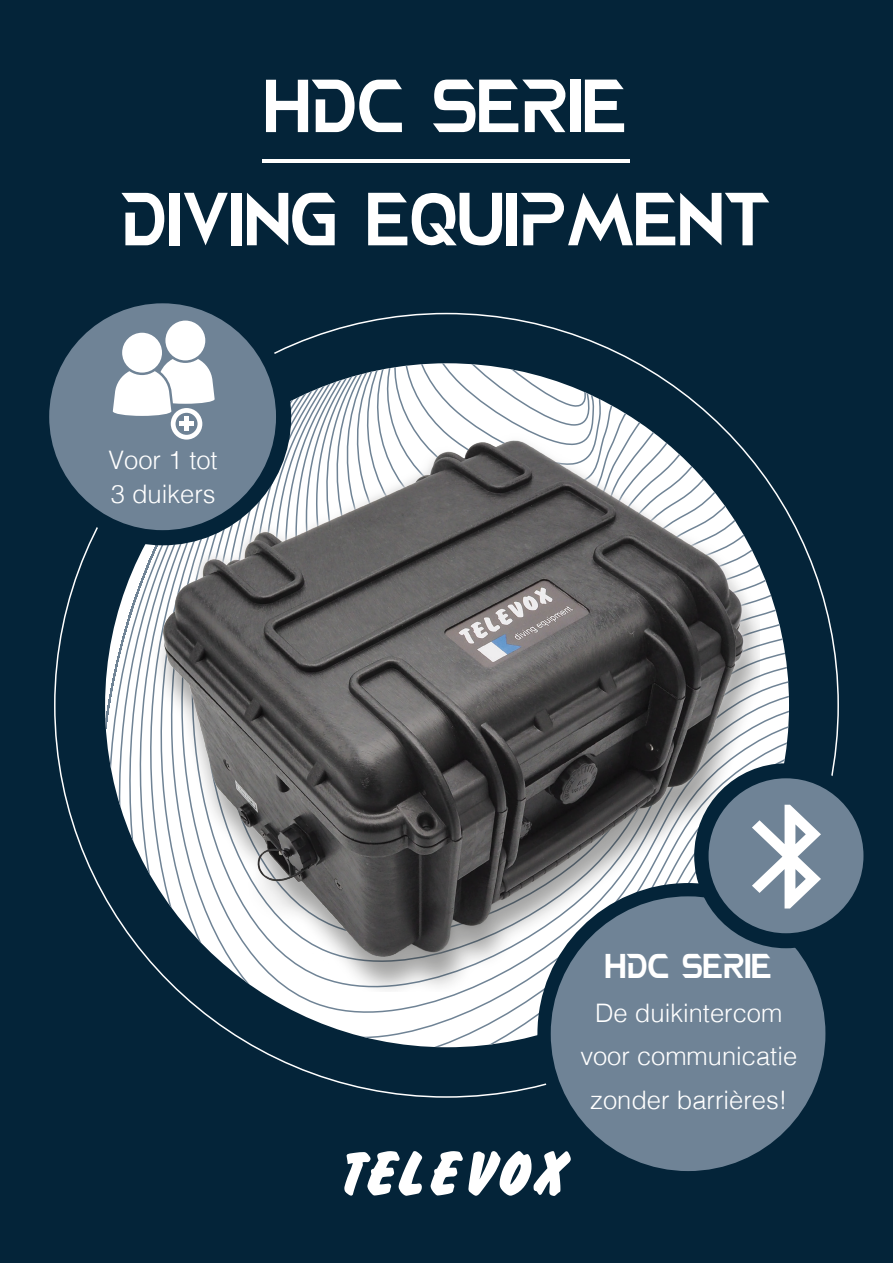
<style>
.page{position:relative;width:893px;height:1263px;background:#fff}
.page>*{position:absolute;margin:0;border:0;box-sizing:border-box;transform-origin:0 0}
.t1{font:75px "NEOTERIQUE";color:#fff}
.t2{font:700 60px "Flash";color:#fff}
.t3{font:34.5px "NEOTERIQUE";color:#fff}
.t4{font:300 25.5px "Helvetica";color:#fff}
</style>
<div class="page">
<div style="left:1px;top:1px;width:892px;height:1262px;background:#042439"></div>
<svg style="left:105px;top:363px;width:684px;height:684px"></svg>
<hr style="left:263px;top:159px;width:367px;height:3px;background:#fff">
<img style="left:133px;top:417px;width:627px;height:575px">
<div style="left:537px;top:883px;width:302px;height:301px;background:#042439;border-radius:50%"></div>
<div style="left:551px;top:896px;width:274px;height:275px;background:#6f8396;border-radius:50%"></div>
<div style="left:694px;top:763px;width:184px;height:185px;background:#042439;border-radius:50%"></div>
<div style="left:708px;top:778px;width:155px;height:155px;background:#6f8396;border-radius:50%"></div>
<svg style="left:752px;top:805px;width:69px;height:103px"></svg>
<div style="left:34px;top:288px;width:257px;height:257px;background:#042439;border-radius:50%"></div>
<div style="left:49px;top:303px;width:227px;height:227px;background:#6f8396;border-radius:50%"></div>
<div style="left:122px;top:333px;width:40px;height:40px;background:#fff;border-radius:50%"></div>
<div style="left:165px;top:321px;width:40px;height:39px;background:#fff;border-radius:50%"></div>
<svg style="left:113px;top:359px;width:102px;height:81px"></svg>
<div style="left:179px;top:421px;width:15px;height:5px;background:#fff"></div>
<div style="left:184px;top:416px;width:5px;height:15px;background:#fff"></div>
<p class="t1" style="left:265px;top:66px;width:364px">HDC SERIE</p>
<p class="t1" style="left:121px;top:179px;width:652px">DIVING EQUIPMENT</p>
<p class="t4" style="left:109px;top:438px;width:111px">Voor 1 tot</p>
<p class="t4" style="left:111px;top:473px;width:106px">3 duikers</p>
<p class="t3" style="left:605px;top:948px;width:168px">HDC SERIE</p>
<p class="t4" style="left:595px;top:991px;width:189px">De duikintercom</p>
<p class="t4" style="left:580px;top:1034px;width:218px">voor communicatie</p>
<p class="t4" style="left:590px;top:1078px;width:198px">zonder barrières!</p>
<p class="t2" style="left:330px;top:1140px;width:235px">TELEVOX</p>
</div>
